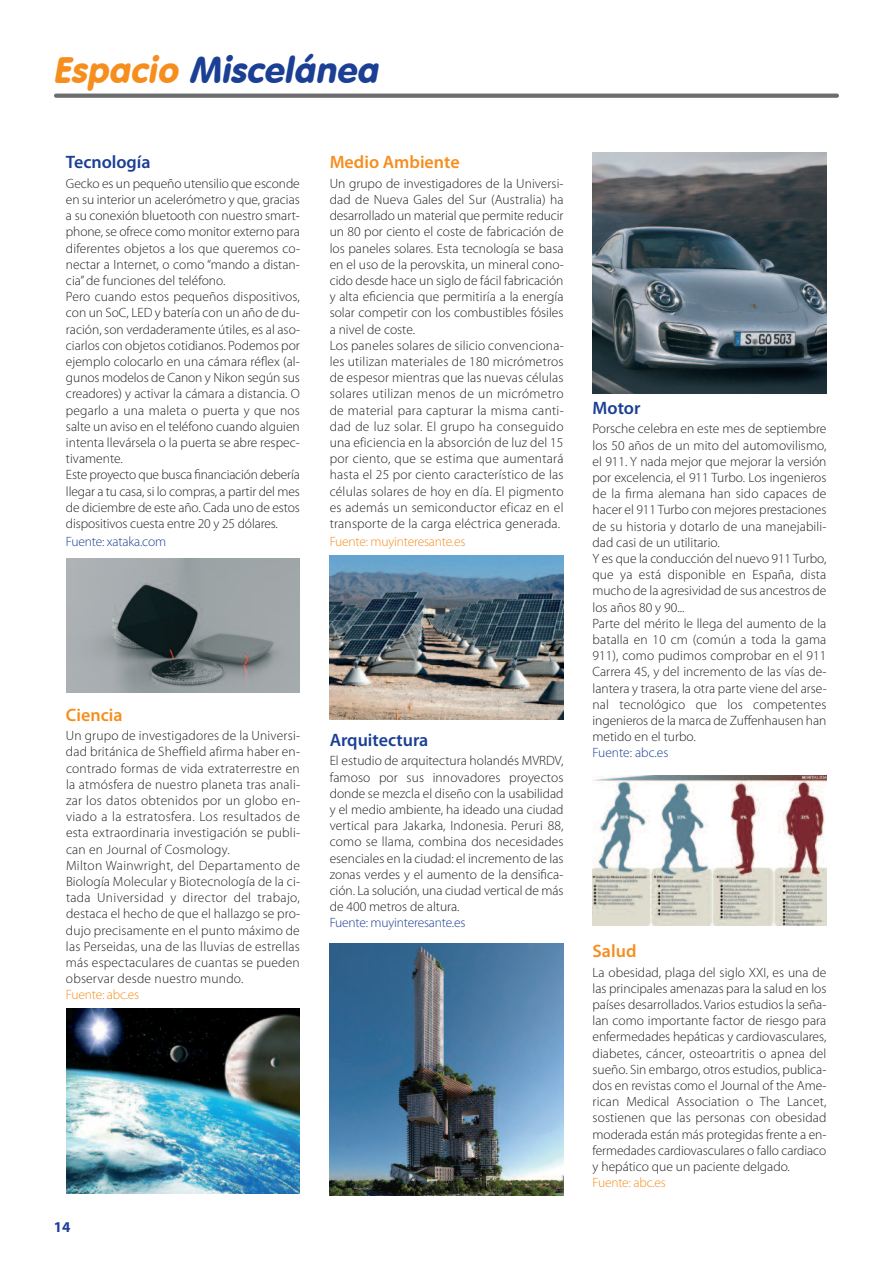
<style>
.page{position:relative;width:893px;height:1263px;background:#fff}
.page>*{position:absolute;margin:0;border:0;box-sizing:border-box;transform-origin:0 0}
.t1{font:italic 36px "VAG Rounded BT";color:#1b3f94}
.t2{font:600 18px "Myriad Pro";color:#1b3f94}
.t3{font:600 18px "Myriad Pro";color:#f68e1e}
.t4{font:700 15px "Myriad Pro";color:#1b3f94}
.t5{font:300 13.5px/16.2px "Myriad Pro";letter-spacing:.005em;color:#231f20}
.t6{font:300 13.5px "Myriad Pro";letter-spacing:-.015em;color:#1b3f94}
.t7{font:300 13.5px "Myriad Pro";letter-spacing:-.015em;color:#f68e1e}
.s1{color:#f68e1e}
</style>
<div class="page">
<svg style="left:54px;top:94px;width:785px;height:4px;background:#737476"></svg>
<img style="left:330px;top:556px;width:234px;height:163px">
<img style="left:66px;top:1009px;width:234px;height:185px">
<img style="left:66px;top:559px;width:234px;height:134px">
<img style="left:592px;top:776px;width:234px;height:150px">
<img style="left:592px;top:153px;width:234px;height:240px">
<img style="left:330px;top:943px;width:234px;height:252px">
<h1 class="t1" style="left:53px;top:47px;width:333px"><span class="s1">Espacio</span> Miscelánea</h1>
<h2 class="t2" style="left:66px;top:156px;width:86px">Tecnología</h2>
<p class="t5" style="left:66px;top:176px;width:236px">Gecko es un pequeño utensilio que esconde en su interior un acelerómetro y que, gracias a su conexión bluetooth con nuestro smart&shy;phone, se ofrece como monitor externo para diferentes objetos a los que queremos co&shy;nectar a Internet, o como “mando a distan&shy;cia”de funciones del teléfono.<br>Pero cuando estos pequeños dispositivos, con un SoC, LED y batería con un año de du&shy;ración, son verdaderamente útiles, es al aso&shy;ciarlos con objetos cotidianos. Podemos por ejemplo colocarlo en una cámara réflex (al&shy;gunos modelos de Canon y Nikon según sus creadores) y activar la cámara a distancia. O pegarlo a una maleta o puerta y que nos salte un aviso en el teléfono cuando alguien intenta llevársela o la puerta se abre respec&shy;tivamente.<br>Este proyecto que busca financiación debería llegar a tu casa, si lo compras, a partir del mes de diciembre de este año. Cada uno de estos dispositivos cuesta entre 20 y 25 dólares.</p>
<p class="t6" style="left:66px;top:536px;width:102px">Fuente: xataka.com</p>
<h2 class="t3" style="left:330px;top:156px;width:131px">Medio Ambiente</h2>
<p class="t5" style="left:330px;top:176px;width:236px">Un grupo de investigadores de la Universi&shy;dad de Nueva Gales del Sur (Australia) ha desarrollado un material que permite reducir un 80 por ciento el coste de fabricación de los paneles solares. Esta tecnología se basa en el uso de la perovskita, un mineral cono&shy;cido desde hace un siglo de fácil fabricación y alta eficiencia que permitiría a la energía solar competir con los combustibles fósiles a nivel de coste.<br>Los paneles solares de silicio convenciona&shy;les utilizan materiales de 180 micrómetros de espesor mientras que las nuevas células solares utilizan menos de un micrómetro de material para capturar la misma canti&shy;dad de luz solar. El grupo ha conseguido una eficiencia en la absorción de luz del 15 por ciento, que se estima que aumentará hasta el 25 por ciento característico de las células solares de hoy en día. El pigmento es además un semiconductor eficaz en el transporte de la carga eléctrica generada.</p>
<p class="t7" style="left:330px;top:536px;width:137px">Fuente: muyinteresante.es</p>
<h2 class="t3" style="left:66px;top:708px;width:58px">Ciencia</h2>
<p class="t5" style="left:66px;top:728px;width:236px">Un grupo de investigadores de la Universi&shy;dad británica de Sheffield afirma haber en&shy;contrado formas de vida extraterrestre en la atmósfera de nuestro planeta tras anali&shy;zar los datos obtenidos por un globo en&shy;viado a la estratosfera. Los resultados de esta extraordinaria investigación se publi&shy;can en Journal of Cosmology.<br>Milton Wainwright, del Departamento de Biología Molecular y Biotecnología de la ci&shy;tada Universidad y director del trabajo, destaca el hecho de que el hallazgo se pro&shy;dujo precisamente en el punto máximo de las Perseidas, una de las lluvias de estrellas más espectaculares de cuantas se pueden observar desde nuestro mundo.</p>
<p class="t7" style="left:66px;top:990px;width:75px">Fuente: abc.es</p>
<h2 class="t2" style="left:330px;top:733px;width:100px">Arquitectura</h2>
<p class="t5" style="left:330px;top:754px;width:235px;text-align:justify">El estudio de arquitectura holandés MVRDV, famoso por sus innovadores proyectos donde se mezcla el diseño con la usabilidad y el medio ambiente, ha ideado una ciudad vertical para Jakarka, Indonesia. Peruri 88, como se llama, combina dos necesidades esenciales en la ciudad: el incremento de las zonas verdes y el aumento de la densifica&shy;ción. La solución, una ciudad vertical de más de 400 metros de altura.</p>
<p class="t6" style="left:330px;top:918px;width:137px">Fuente: muyinteresante.es</p>
<p class="t4" style="left:54px;top:1221px;width:18px">14</p>
<h2 class="t2" style="left:592px;top:401px;width:49px">Motor</h2>
<p class="t5" style="left:592px;top:422px;width:236px">Porsche celebra en este mes de septiembre los 50 años de un mito del automovilismo, el 911. Y nada mejor que mejorar la versión por excelencia, el 911 Turbo. Los ingenieros de la firma alemana han sido capaces de hacer el 911 Turbo con mejores prestaciones de su historia y dotarlo de una manejabili&shy;dad casi de un utilitario.<br>Y es que la conducción del nuevo 911 Turbo, que ya está disponible en España, dista mucho de la agresividad de sus ancestros de los años 80 y 90...<br>Parte del mérito le llega del aumento de la batalla en 10 cm (común a toda la gama 911), como pudimos comprobar en el 911<br>Carrera 4S, y del incremento de las vías de&shy;lantera y trasera, la otra parte viene del arse&shy;nal tecnológico que los competentes ingenieros de la marca de Zuffenhausen han metido en el turbo.</p>
<p class="t6" style="left:592px;top:748px;width:77px">Fuente: abc.es</p>
<h2 class="t3" style="left:592px;top:944px;width:45px">Salud</h2>
<p class="t5" style="left:592px;top:965px;width:235px;text-align:justify">La obesidad, plaga del siglo XXI, es una de las principales amenazas para la salud en los países desarrollados. Varios estudios la seña&shy;lan como importante factor de riesgo para enfermedades hepáticas y cardiovasculares, diabetes, cáncer, osteoartritis o apnea del sueño. Sin embargo, otros estudios, publica&shy;dos en revistas como el Journal of the Ame&shy;rican Medical Association o The Lancet, sostienen que las personas con obesidad moderada están más protegidas frente a en&shy;fermedades cardiovasculares o fallo cardiaco y hepático que un paciente delgado.</p>
<p class="t7" style="left:592px;top:1177px;width:75px">Fuente: abc.es</p>
</div>
